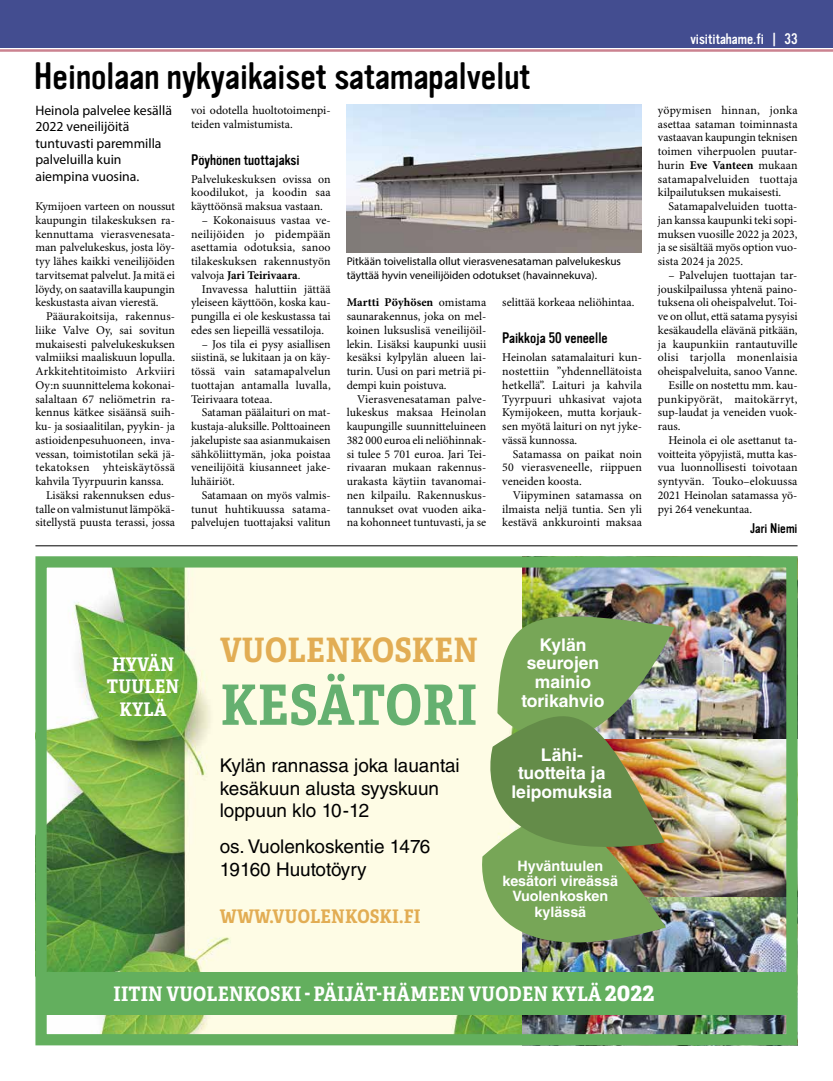
<style>
.page{position:relative;width:833px;height:1081px;background:#fff}
.page>*{position:absolute;margin:0;border:0;box-sizing:border-box;transform-origin:0 0}
.t1{font:700 55.62px "Adelle Condensed";letter-spacing:.01em;color:#65b070}
.t2{font:37.5px "Vinyl OT";color:#000}
.t3{font:700 33.62px "Adelle Condensed";letter-spacing:.01em;color:#e2ad54}
.t4{font:700 20px "Adelle Condensed";letter-spacing:.01em;color:#fff}
.t5{font:18.88px/22.6px "Helvetica LT Std";color:#000}
.t6{font:700 18.75px "Adelle Condensed";letter-spacing:.01em;color:#e2ad54}
.t7{font:700 18.75px/22.5px "Adelle Condensed";letter-spacing:.01em;color:#fff;text-align:center}
.t8{font:700 17.5px/18.8px "Helvetica LT Std";color:#fff;text-align:center}
.t9{font:15px "Vinyl OT";color:#000}
.t10{font:15px "Vinyl OT";color:#fff}
.t11{font:700 14.38px/15.4px "Helvetica LT Std";color:#fff;text-align:center}
.t12{font:13.75px/16.5px "Myriad Pro";color:#000}
.t13{font:13.75px "Vinyl OT";color:#000}
.t14{font:11.88px/13.8px "Minion Pro";color:#000;text-align:justify}
.t15{font:11.88px "Minion Pro";letter-spacing:.025em;color:#000}
.t16{font:11.88px "Minion Pro";letter-spacing:.02em;color:#000}
.t17{font:11.25px/13.1px "Myriad Pro";color:#000}
.s1{font-weight:700}
.s2{font-size:26.25px}
</style>
<div class="page">
<div style="left:0;top:0;width:833px;height:48px;background:#434d90"></div>
<hr style="left:0;top:49px;width:833px;height:3px;background:#cb8290">
<img style="left:47px;top:568px;width:475px;height:465px">
<img style="left:522px;top:896px;width:263px;height:137px">
<img style="left:666px;top:738px;width:119px;height:158px">
<img style="left:522px;top:568px;width:263px;height:170px">
<div style="left:35px;top:556px;width:762px;height:489px;border:11px solid #63af5e"></div>
<img style="left:497px;top:603px;width:177px;height:211px">
<img style="left:464px;top:790px;width:202px;height:182px">
<img style="left:456px;top:691px;width:208px;height:181px">
<div style="left:40px;top:972px;width:749px;height:42px;background:#63af5e"></div>
<img style="left:347px;top:105px;width:295px;height:147px">
<hr style="left:35px;top:545px;width:762px;height:1px;background:#000">
<h2 class="t2" style="left:34px;top:55px;width:498px">Heinolaan nykyaikaiset satamapalvelut</h2>
<p class="t14" style="left:191px;top:104px;width:141px">voi odotella huoltotoimenpi&shy;teiden valmistumista.</p>
<p class="t9" style="left:191px;top:151px;width:110px">Pöyhönen tuottajaksi</p>
<p class="t14" style="left:191px;top:172px;width:141px">Palvelukeskuksen ovissa on koodilukot, ja koodin saa käyttöönsä maksua vastaan.</p>
<p class="t14" style="left:191px;top:214px;width:141px;text-indent:11px">– Kokonaisuus vastaa ve&shy;neilijöiden jo pidempään asettamia odotuksia, sanoo tilakeskuksen rakennustyön valvoja <span class="s1">Jari Teirivaara</span>.</p>
<p class="t14" style="left:191px;top:282px;width:141px;text-indent:11px">Invavessa haluttiin jättää yleiseen käyttöön, koska kau&shy;pungilla ei ole keskustassa tai edes sen liepeillä vessatiloja.</p>
<p class="t14" style="left:191px;top:337px;width:141px;text-indent:11px">– Jos tila ei pysy asiallisen siistinä, se lukitaan ja on käy&shy;tössä vain satamapalvelun tuottajan antamalla luvalla, Teirivaara toteaa.</p>
<p class="t14" style="left:191px;top:406px;width:141px;text-indent:11px">Sataman päälaituri on mat&shy;kustaja-aluksille. Polttoaineen jakelupiste saa asianmukaisen sähköliittymän, joka poistaa veneilijöitä kiusanneet jake&shy;luhäiriöt.</p>
<p class="t14" style="left:191px;top:489px;width:141px;text-indent:11px">Satamaan on myös valmis&shy;tunut huhtikuussa satama&shy;palvelujen tuottajaksi valitun</p>
<p class="t12" style="left:35px;top:102px;width:138px">Heinola palvelee kesällä<br>2022 veneilijöitä tuntuvasti paremmilla palveluilla kuin aiempina vuosina.</p>
<p class="t14" style="left:35px;top:200px;width:141px">Kymijoen varteen on noussut kaupungin tilakeskuksen ra&shy;kennuttama vierasvenesata&shy;man palvelukeskus, josta löy&shy;tyy lähes kaikki veneilijöiden tarvitsemat palvelut. Ja mitä ei löydy, on saatavilla kaupungin keskustasta aivan vierestä.</p>
<p class="t14" style="left:46px;top:310px;width:131px">Pääurakoitsija, rakennus-</p>
<p class="t14" style="left:35px;top:324px;width:141px">liike Valve Oy, sai sovitun</p>
<p class="t14" style="left:35px;top:337px;width:141px">mukaisesti palvelukeskuksen</p>
<p class="t14" style="left:35px;top:351px;width:141px">valmiiksi maaliskuun lopulla.</p>
<p class="t14" style="left:35px;top:365px;width:141px">Arkkitehtitoimisto Arkviiri</p>
<p class="t14" style="left:35px;top:379px;width:141px">Oy:n suunnittelema kokonai-</p>
<p class="t14" style="left:35px;top:392px;width:141px">salaltaan 67 neliömetrin ra-</p>
<p class="t14" style="left:35px;top:406px;width:141px">kennus kätkee sisäänsä suih-</p>
<p class="t14" style="left:35px;top:420px;width:141px">ku- ja sosiaalitilan, pyykin- ja</p>
<p class="t14" style="left:35px;top:434px;width:141px">astioidenpesuhuoneen, inva-</p>
<p class="t14" style="left:35px;top:447px;width:141px">vessan, toimistotilan sekä jä-</p>
<p class="t15" style="left:35px;top:460px;width:141px">tekatoksen yhteiskäytössä</p>
<p class="t14" style="left:35px;top:475px;width:130px">kahvila Tyyrpuurin kanssa.</p>
<p class="t14" style="left:46px;top:489px;width:130px">Lisäksi rakennuksen edus-</p>
<p class="t14" style="left:35px;top:502px;width:141px">talle on valmistunut lämpökä-</p>
<p class="t14" style="left:35px;top:516px;width:141px">sitellystä puusta terassi, jossa</p>
<p class="t17" style="left:347px;top:255px;width:276px">Pitkään toivelistalla ollut vierasvenesataman palvelukeskus täyttää hyvin veneilijöiden odotukset (havainnekuva).</p>
<p class="t14" style="left:502px;top:296px;width:134px">selittää korkeaa neliöhintaa.</p>
<p class="t9" style="left:502px;top:330px;width:107px">Paikkoja 50 veneelle</p>
<p class="t14" style="left:502px;top:351px;width:141px">Heinolan satamalaituri kun&shy;nostettiin ”yhdennellätoista hetkellä”. Laituri ja kahvila Tyyrpuuri uhkasivat vajota Kymijokeen, mutta korjauk&shy;sen myötä laituri on nyt jyke&shy;vässä kunnossa.</p>
<p class="t14" style="left:502px;top:447px;width:141px;text-indent:11px">Satamassa on paikat noin 50 vierasveneelle, riippuen veneiden koosta.</p>
<p class="t14" style="left:502px;top:489px;width:141px;text-indent:11px">Viipyminen satamassa on ilmaista neljä tuntia. Sen yli kestävä ankkurointi maksaa</p>
<p class="t14" style="left:347px;top:296px;width:141px"><span class="s1">Martti Pöyhösen</span> omistama saunarakennus, joka on mel&shy;koinen luksuslisä veneilijöil&shy;lekin. Lisäksi kaupunki uusii kesäksi kylpylän alueen lai&shy;turin. Uusi on pari metriä pi&shy;dempi kuin poistuva.</p>
<p class="t14" style="left:347px;top:392px;width:141px;text-indent:11px">Vierasvenesataman palve&shy;lukeskus maksaa Heinolan kaupungille suunnitteluineen 382 000 euroa eli neliöhinnak&shy;si tulee 5 701 euroa. Jari Tei&shy;rivaaran mukaan rakennus&shy;urakasta käytiin tavanomai&shy;nen kilpailu. Rakennuskus&shy;tannukset ovat vuoden aika&shy;na kohonneet tuntuvasti, ja se</p>
<p class="t10" style="left:690px;top:30px;width:109px">visititahame.fi | 33</p>
<p class="t14" style="left:658px;top:104px;width:141px">yöpymisen hinnan, jonka asettaa sataman toiminnasta vastaavan kaupungin teknisen toimen viherpuolen puutar&shy;hurin <span class="s1">Eve Vanteen</span> mukaan satamapalveluiden tuottaja kilpailutuksen mukaisesti.</p>
<p class="t14" style="left:658px;top:200px;width:141px;text-indent:11px">Satamapalveluiden tuotta&shy;jan kanssa kaupunki teki sopi&shy;muksen vuosille 2022 ja 2023, ja se sisältää myös option vuo&shy;sista 2024 ja 2025.</p>
<p class="t14" style="left:668px;top:269px;width:130px">– Palvelujen tuottajan tar-</p>
<p class="t14" style="left:658px;top:282px;width:141px">jouskilpailussa yhtenä paino-</p>
<p class="t14" style="left:658px;top:296px;width:141px">tuksena oli oheispalvelut. Toi-</p>
<p class="t14" style="left:658px;top:310px;width:141px">ve on ollut, että satama pysyisi</p>
<p class="t14" style="left:658px;top:324px;width:141px">kesäkaudella elävänä pitkään,</p>
<p class="t14" style="left:658px;top:337px;width:141px">ja kaupunkiin rantautuville</p>
<p class="t15" style="left:658px;top:350px;width:141px">olisi tarjolla monenlaisia</p>
<p class="t14" style="left:658px;top:365px;width:141px">oheispalveluita, sanoo Vanne.</p>
<p class="t14" style="left:668px;top:379px;width:130px">Esille on nostettu mm. kau-</p>
<p class="t16" style="left:658px;top:392px;width:141px">punkipyörät, maitokärryt,</p>
<p class="t14" style="left:658px;top:406px;width:141px">sup-laudat ja veneiden vuok-</p>
<p class="t14" style="left:658px;top:420px;width:24px">raus.</p>
<p class="t14" style="left:668px;top:434px;width:130px">Heinola ei ole asettanut ta-</p>
<p class="t14" style="left:658px;top:447px;width:141px">voitteita yöpyjistä, mutta kas-</p>
<p class="t14" style="left:658px;top:461px;width:141px">vua luonnollisesti toivotaan</p>
<p class="t14" style="left:658px;top:475px;width:141px">syntyvän. Touko–elokuussa</p>
<p class="t14" style="left:658px;top:489px;width:141px">2021 Heinolan satamassa yö-</p>
<p class="t14" style="left:658px;top:502px;width:96px">pyi 264 venekuntaa.</p>
<p class="t13" style="left:750px;top:520px;width:49px">Jari Niemi</p>
<h3 class="t7" style="left:107px;top:653px;width:74px">HYVÄN<br>TUULEN<br>KYLÄ</h3>
<h3 class="t3" style="left:220px;top:629px;width:259px">VUOLENKOSKEN</h3>
<h3 class="t8" style="left:521px;top:635px;width:85px">Kylän seurojen mainio torikahvio</h3>
<h1 class="t1" style="left:220px;top:670px;width:258px">KESÄTORI</h1>
<h3 class="t5" style="left:220px;top:754px;width:241px">Kylän rannassa joka lauantai kesäkuun alusta syyskuun loppuun klo 10-12</h3>
<h3 class="t5" style="left:220px;top:835px;width:212px">os. Vuolenkoskentie 1476<br>19160 Huutotöyry</h3>
<h3 class="t6" style="left:220px;top:904px;width:202px">WWW.VUOLENKOSKI.FI</h3>
<h3 class="t8" style="left:511px;top:745px;width:102px">Lähi&shy;tuotteita ja leipomuksia</h3>
<p class="t11" style="left:502px;top:857px;width:117px">Hyväntuulen kesätori vireässä<br>Vuolenkosken kylässä</p>
<h3 class="t4" style="left:114px;top:981px;width:542px">IITIN VUOLENKOSKI - PÄIJÄT-HÄMEEN VUODEN KYLÄ <span class="s2">2022</span></h3>
</div>
